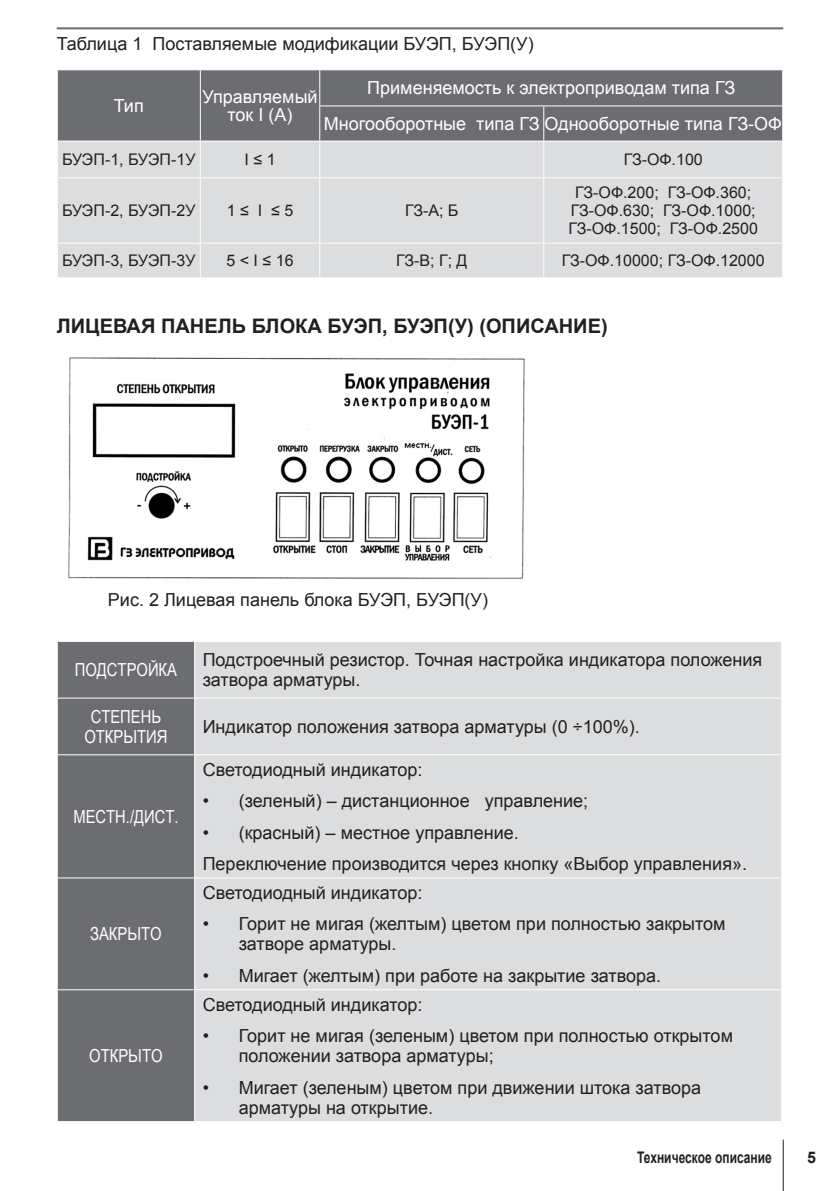
<style>
.page{position:relative;width:840px;height:1191px;background:#fff}
.page>*{position:absolute;margin:0;border:0;box-sizing:border-box;transform-origin:0 0}
.Paragraph_Style_2{font:700 20px "Arial";color:#231f20}
.Paragraph_Style_4{font:18px/20px "Arial";color:#231f20}
.table2{font:18px "Arial";color:#fff}
.table2-2{font:18px/20px "Arial Narrow";color:#fff;text-align:center}
.table3{font:16px "Arial";color:#231f20}
.table3-2{font:16px "Arial";letter-spacing:-.02em;color:#231f20}
.t1{font:700 16px "Arial";color:#231f20;scale:.75 1}
.t2{font:700 16px "Arial";color:#231f20}
</style>
<div class="page">
<hr style="left:782px;top:1139px;width:1px;height:52px;background:#231f20">
<hr style="left:57px;top:27px;width:725px;height:2px;background:#6c6d70">
<div style="left:58px;top:70px;width:723px;height:71px;background:#6c6d70"></div>
<div style="left:58px;top:142px;width:723px;height:135px;background:#dcdddf"></div>
<hr style="left:200px;top:70px;width:1px;height:36px;background:#fff">
<hr style="left:200px;top:106px;width:1px;height:35px;background:#fff">
<hr style="left:319px;top:70px;width:1px;height:35px;background:#fff">
<hr style="left:319px;top:106px;width:1px;height:35px;background:#fff">
<hr style="left:543px;top:106px;width:1px;height:35px;background:#fff">
<hr style="left:319px;top:105px;width:224px;height:1px;background:#fff">
<hr style="left:543px;top:105px;width:239px;height:1px;background:#fff">
<hr style="left:200px;top:142px;width:1px;height:35px;background:#fff">
<hr style="left:319px;top:142px;width:1px;height:35px;background:#fff">
<hr style="left:543px;top:142px;width:1px;height:35px;background:#fff">
<hr style="left:57px;top:177px;width:143px;height:1px;background:#fff">
<hr style="left:200px;top:177px;width:119px;height:1px;background:#fff">
<hr style="left:200px;top:178px;width:1px;height:65px;background:#fff">
<hr style="left:319px;top:177px;width:224px;height:1px;background:#fff">
<hr style="left:319px;top:178px;width:1px;height:65px;background:#fff">
<hr style="left:543px;top:177px;width:239px;height:1px;background:#fff">
<hr style="left:543px;top:178px;width:1px;height:65px;background:#fff">
<hr style="left:57px;top:243px;width:143px;height:1px;background:#fff">
<hr style="left:200px;top:243px;width:119px;height:1px;background:#fff">
<hr style="left:200px;top:244px;width:1px;height:33px;background:#fff">
<hr style="left:319px;top:243px;width:224px;height:1px;background:#fff">
<hr style="left:319px;top:244px;width:1px;height:33px;background:#fff">
<hr style="left:543px;top:243px;width:239px;height:1px;background:#fff">
<hr style="left:543px;top:244px;width:1px;height:33px;background:#fff">
<img style="left:68px;top:357px;width:457px;height:222px">
<div style="left:58px;top:642px;width:136px;height:479px;background:#6c6d70"></div>
<div style="left:195px;top:642px;width:585px;height:479px;background:#dcdddf"></div>
<hr style="left:57px;top:697px;width:137px;height:1px;background:#fff">
<hr style="left:194px;top:697px;width:587px;height:1px;background:#fff">
<hr style="left:57px;top:754px;width:137px;height:1px;background:#fff">
<hr style="left:194px;top:754px;width:587px;height:1px;background:#fff">
<hr style="left:57px;top:877px;width:137px;height:1px;background:#fff">
<hr style="left:194px;top:877px;width:587px;height:1px;background:#fff">
<hr style="left:57px;top:989px;width:137px;height:1px;background:#fff">
<hr style="left:194px;top:989px;width:587px;height:1px;background:#fff">
<p class="Paragraph_Style_4" style="left:57px;top:34px;width:478px">Таблица 1 Поставляемые модификации БУЭП, БУЭП(У)</p>
<p class="table2" style="left:114px;top:94px;width:32px">Тип</p>
<p class="table2" style="left:202px;top:85px;width:117px">Управляемый</p>
<p class="table2" style="left:227px;top:103px;width:66px">ток I (А)</p>
<p class="table2" style="left:367px;top:76px;width:369px">Применяемость к электроприводам типа ГЗ</p>
<p class="table2" style="left:324px;top:112px;width:459px">Многооборотные типа ГЗ Однооборотные типа ГЗ-ОФ</p>
<p class="table3-2" style="left:62px;top:149px;width:135px">БУЭП-1, БУЭП-1У</p>
<p class="table3" style="left:244px;top:149px;width:33px">I ≤ 1</p>
<p class="table3" style="left:623px;top:149px;width:81px">ГЗ-ОФ.100</p>
<p class="table3-2" style="left:62px;top:200px;width:135px">БУЭП-2, БУЭП-2У</p>
<p class="table3" style="left:227px;top:200px;width:68px">1 ≤ I ≤ 5</p>
<p class="table3" style="left:405px;top:200px;width:55px">ГЗ-А; Б</p>
<p class="table3" style="left:575px;top:182px;width:177px">ГЗ-ОФ.200; ГЗ-ОФ.360;</p>
<p class="table3" style="left:570px;top:200px;width:186px">ГЗ-ОФ.630; ГЗ-ОФ.1000;</p>
<p class="table3" style="left:568px;top:218px;width:191px">ГЗ-ОФ.1500; ГЗ-ОФ.2500</p>
<p class="table3-2" style="left:62px;top:250px;width:135px">БУЭП-3, БУЭП-3У</p>
<p class="table3" style="left:226px;top:250px;width:69px">5 &lt; I ≤ 16</p>
<p class="table3" style="left:396px;top:250px;width:73px">ГЗ-В; Г; Д</p>
<p class="table3" style="left:561px;top:250px;width:204px">ГЗ-ОФ.10000; ГЗ-ОФ.12000</p>
<p class="Paragraph_Style_2" style="left:57px;top:313px;width:552px">ЛИЦЕВАЯ ПАНЕЛЬ БЛОКА БУЭП, БУЭП(У) (ОПИСАНИЕ)</p>
<p class="Paragraph_Style_4" style="left:108px;top:590px;width:381px">Рис. 2 Лицевая панель блока БУЭП, БУЭП(У)</p>
<p class="table2-2" style="left:75px;top:659px;width:104px">ПОДСТРОЙКА</p>
<p class="Paragraph_Style_4" style="left:202px;top:650px;width:561px">Подстроечный резистор. Точная настройка индикатора положения затвора арматуры.</p>
<p class="table2-2" style="left:84px;top:706px;width:84px">СТЕПЕНЬ<br>ОТКРЫТИЯ</p>
<p class="Paragraph_Style_4" style="left:202px;top:717px;width:438px">Индикатор положения затвора арматуры (0 ÷100%).</p>
<p class="table2-2" style="left:73px;top:806px;width:107px">МЕСТН./ДИСТ.</p>
<p class="table2-2" style="left:90px;top:923px;width:73px">ЗАКРЫТО</p>
<p class="table2-2" style="left:89px;top:1045px;width:75px">ОТКРЫТО</p>
<p class="Paragraph_Style_4" style="left:202px;top:759px;width:221px">Светодиодный индикатор:</p>
<p class="Paragraph_Style_4" style="left:202px;top:791px;width:387px">• (зеленый) – дистанционное управление;</p>
<p class="Paragraph_Style_4" style="left:202px;top:822px;width:317px">• (красный) – местное управление.</p>
<p class="Paragraph_Style_4" style="left:202px;top:854px;width:545px">Переключение производится через кнопку «Выбор управления».</p>
<p class="Paragraph_Style_4" style="left:202px;top:883px;width:221px">Светодиодный индикатор:</p>
<p class="Paragraph_Style_4" style="left:238px;top:914px;width:488px;text-indent:-36px">• Горит не мигая (желтым) цветом при полностью закрытом затворе арматуры.</p>
<p class="Paragraph_Style_4" style="left:202px;top:965px;width:460px">• Мигает (желтым) при работе на закрытие затвора.</p>
<p class="Paragraph_Style_4" style="left:202px;top:994px;width:221px">Светодиодный индикатор:</p>
<p class="Paragraph_Style_4" style="left:238px;top:1026px;width:495px;text-indent:-36px">• Горит не мигая (зеленым) цветом при полностью открытом положении затвора арматуры;</p>
<p class="Paragraph_Style_4" style="left:238px;top:1077px;width:463px;text-indent:-36px">• Мигает (зеленым) цветом при движении штока затвора арматуры на открытие.</p>
<p class="t1" style="left:636px;top:1146px;width:181px">Техническое описание</p>
<p class="t2" style="left:806px;top:1146px;width:10px">5</p>
</div>
